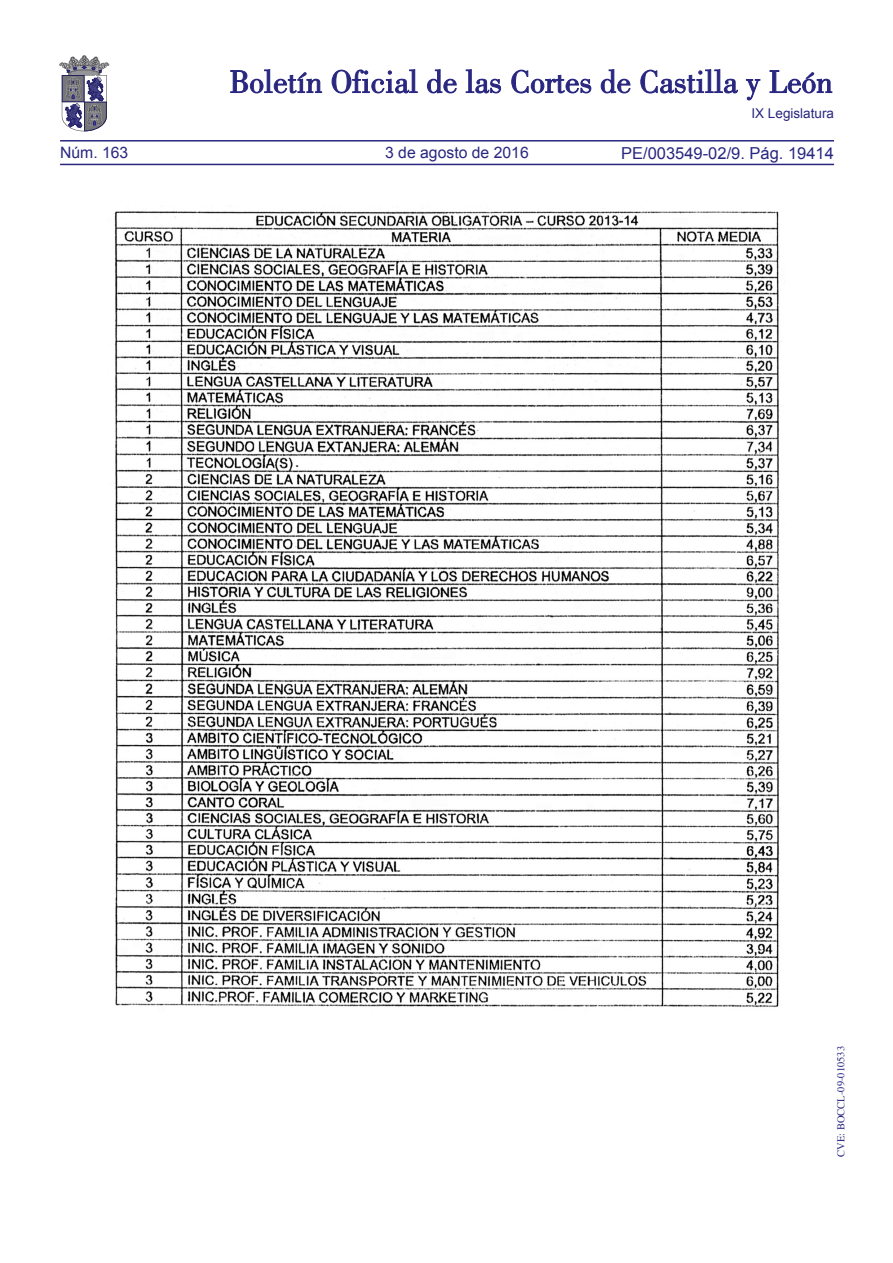
<style>
.page{position:relative;width:893px;height:1263px;background:#fff}
.page>*{position:absolute;margin:0;border:0;box-sizing:border-box;transform-origin:0 0}
.t1{font:16.5px "Arial";color:#292780}
.t2{font:15.75px "Arial";color:#292780}
.t3{font:13.5px "Arial";color:#292780}
.t4{font:10.5px "Times";color:#292780}
</style>
<div class="page">
<hr style="left:60px;top:164px;width:774px;height:1px;background:#292780">
<hr style="left:60px;top:140px;width:774px;height:2px;background:#292780">
<svg style="left:230px;top:69px;width:92px;height:24px"></svg>
<svg style="left:332px;top:69px;width:86px;height:24px"></svg>
<svg style="left:427px;top:69px;width:30px;height:24px"></svg>
<svg style="left:466px;top:69px;width:35px;height:24px"></svg>
<svg style="left:511px;top:70px;width:80px;height:23px"></svg>
<svg style="left:601px;top:69px;width:29px;height:24px"></svg>
<svg style="left:640px;top:69px;width:98px;height:24px"></svg>
<svg style="left:746px;top:79px;width:14px;height:21px"></svg>
<svg style="left:770px;top:70px;width:62px;height:23px"></svg>
<svg style="left:60px;top:55px;width:49px;height:76px"></svg>
<img style="left:112px;top:208px;width:669px;height:800px">
<p class="t2" style="left:60px;top:142px;width:70px">Núm. 163</p>
<p class="t2" style="left:385px;top:142px;width:145px">3 de agosto de 2016</p>
<p class="t3" style="left:751px;top:105px;width:84px">IX Legislatura</p>
<p class="t1" style="left:621px;top:142px;width:214px">PE/003549-02/9. Pág. 19414</p>
<p class="t4" style="left:831px;top:1157px;width:112px;rotate:-90deg">CVE: BOCCL-09-010533</p>
</div>
